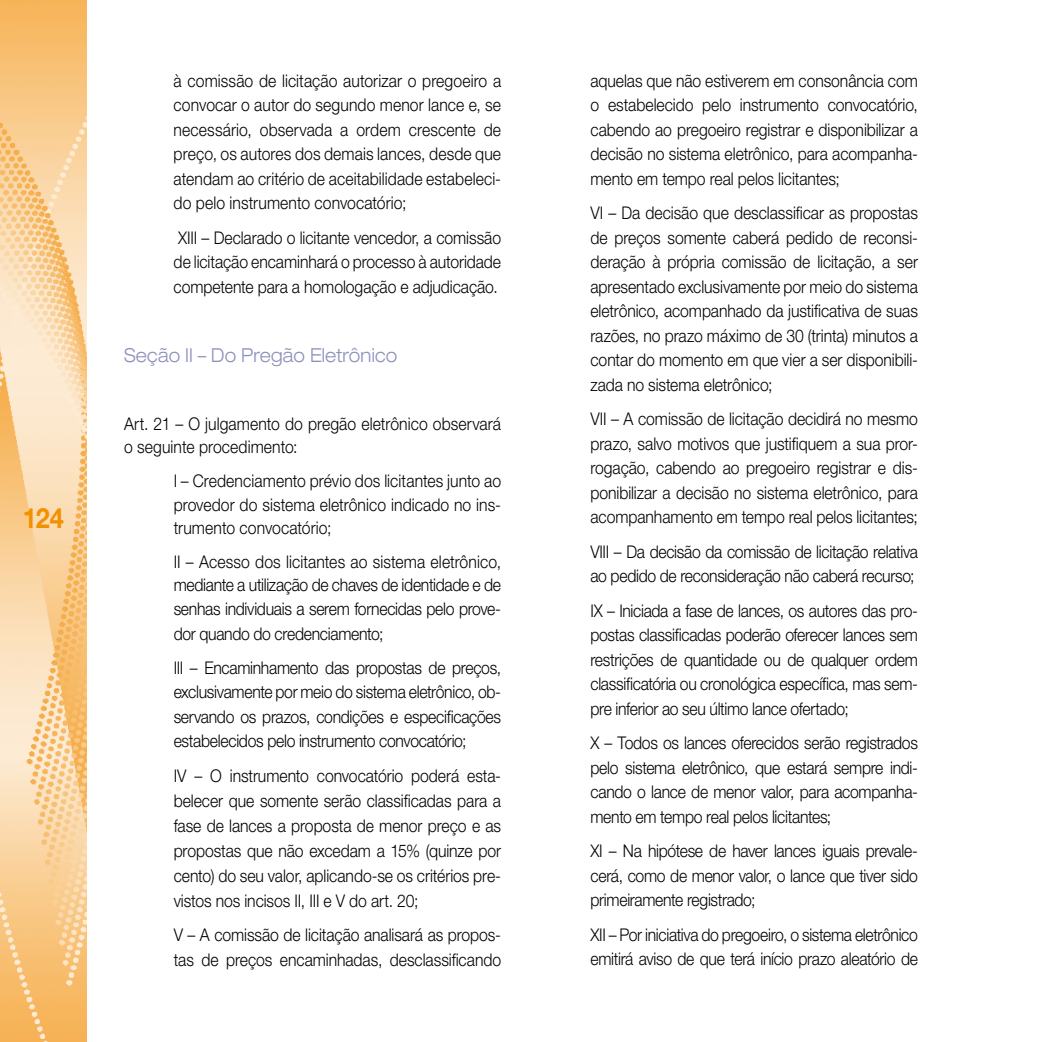
<style>
.page{position:relative;width:1042px;height:1042px;background:#fff}
.page>*{position:absolute;margin:0;border:0;box-sizing:border-box;transform-origin:0 0}
.t1{font:700 28px "Helvetica Neue LT Pro";color:#f29100;scale:.9 1}
.t2{font:300 expanded 19.25px "Helvetica Neue LT Pro";letter-spacing:.005em;color:#8e90bb;scale:.9 1}
.t3{font:300 17.5px/24.5px "Helvetica Neue LT Pro";letter-spacing:-.01em;color:#000;text-align:justify;scale:.9 1}
</style>
<div class="page">
<img style="left:0;top:0;width:87px;height:1042px">
<h1 class="t1" style="left:23px;top:501px;width:47px">124</h1>
<p class="t3" style="left:174px;top:68px;width:365px">à comissão de licitação autorizar o pregoeiro a convocar o autor do segundo menor lance e, se necessário, observada a ordem crescente de preço, os autores dos demais lances, desde que atendam ao critério de aceitabilidade estabeleci&shy;do pelo instrumento convocatório;</p>
<p class="t3" style="left:174px;top:225px;width:365px">XIII – Declarado o licitante vencedor, a comissão de licitação encaminhará o processo à autoridade competente para a homologação e adjudicação.</p>
<p class="t2" style="left:124px;top:343px;width:305px">Seção II – Do Pregão Eletrônico</p>
<p class="t3" style="left:124px;top:411px;width:420px;line-height:23.6px">Art. 21 – O julgamento do pregão eletrônico observará o seguinte procedimento:</p>
<p class="t3" style="left:174px;top:468px;width:365px;line-height:23.6px">I – Credenciamento prévio dos licitantes junto ao provedor do sistema eletrônico indicado no ins&shy;trumento convocatório;</p>
<p class="t3" style="left:174px;top:549px;width:365px;line-height:24px">II – Acesso dos licitantes ao sistema eletrônico, mediante a utilização de chaves de identidade e de senhas individuais a serem fornecidas pelo prove&shy;dor quando do credenciamento;</p>
<p class="t3" style="left:174px;top:655px;width:365px">III – Encaminhamento das propostas de preços, exclusivamente por meio do sistema eletrônico, ob&shy;servando os prazos, condições e especificações estabelecidos pelo instrumento convocatório;</p>
<p class="t3" style="left:174px;top:763px;width:365px">IV – O instrumento convocatório poderá esta&shy;belecer que somente serão classificadas para a fase de lances a proposta de menor preço e as propostas que não excedam a 15% (quinze por cento) do seu valor, aplicando-se os critérios pre&shy;vistos nos incisos II, III e V do art. 20;</p>
<p class="t3" style="left:174px;top:922px;width:365px">V – A comissão de licitação analisará as propos&shy;tas de preços encaminhadas, desclassificando</p>
<p class="t3" style="left:590px;top:68px;width:365px">aquelas que não estiverem em consonância com o estabelecido pelo instrumento convocatório, cabendo ao pregoeiro registrar e disponibilizar a decisão no sistema eletrônico, para acompanha&shy;mento em tempo real pelos licitantes;</p>
<p class="t3" style="left:590px;top:201px;width:365px">VI – Da decisão que desclassificar as propostas de preços somente caberá pedido de reconsi&shy;deração à própria comissão de licitação, a ser apresentado exclusivamente por meio do sistema eletrônico, acompanhado da justificativa de suas razões, no prazo máximo de 30 (trinta) minutos a contar do momento em que vier a ser disponibili&shy;zada no sistema eletrônico;</p>
<p class="t3" style="left:590px;top:406px;width:365px">VII – A comissão de licitação decidirá no mesmo prazo, salvo motivos que justifiquem a sua pror&shy;rogação, cabendo ao pregoeiro registrar e dis&shy;ponibilizar a decisão no sistema eletrônico, para acompanhamento em tempo real pelos licitantes;</p>
<p class="t3" style="left:590px;top:539px;width:365px">VIII – Da decisão da comissão de licitação relativa ao pedido de reconsideração não caberá recurso;</p>
<p class="t3" style="left:590px;top:598px;width:365px">IX – Iniciada a fase de lances, os autores das pro&shy;postas classificadas poderão oferecer lances sem restrições de quantidade ou de qualquer ordem classificatória ou cronológica específica, mas sem&shy;pre inferior ao seu último lance ofertado;</p>
<p class="t3" style="left:590px;top:730px;width:365px">X – Todos os lances oferecidos serão registrados pelo sistema eletrônico, que estará sempre indi&shy;cando o lance de menor valor, para acompanha&shy;mento em tempo real pelos licitantes;</p>
<p class="t3" style="left:590px;top:838px;width:365px">XI – Na hipótese de haver lances iguais prevale&shy;cerá, como de menor valor, o lance que tiver sido primeiramente registrado;</p>
<p class="t3" style="left:590px;top:922px;width:365px">XII – Por iniciativa do pregoeiro, o sistema eletrônico emitirá aviso de que terá início prazo aleatório de</p>
</div>
